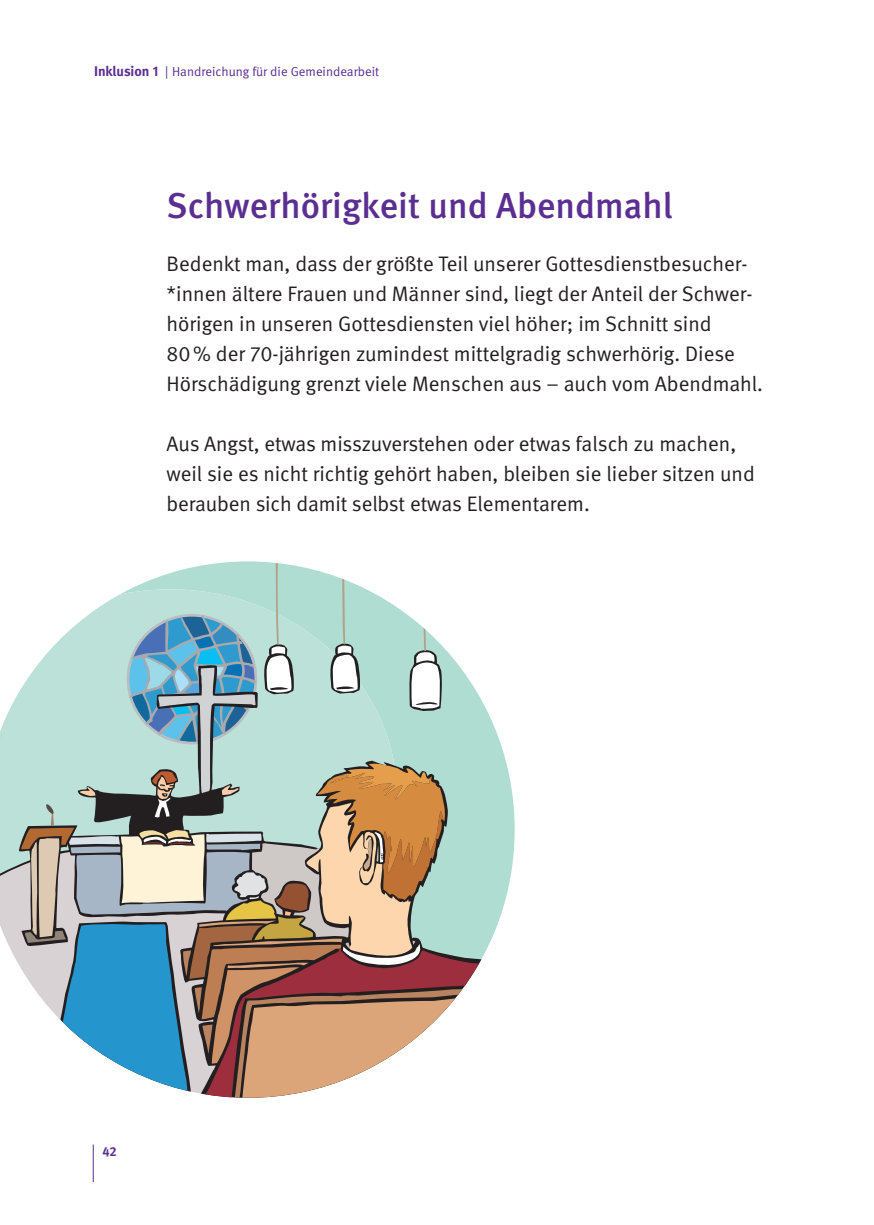
<style>
.page{position:relative;width:874px;height:1225px;background:#fff}
.page>*{position:absolute;margin:0;border:0;box-sizing:border-box;transform-origin:0 0}
.t1{font:500 36px "DGUV Meta";color:#5b2e91}
.t2{font:21px/30px "DGUV Meta";color:#231f20}
.t3{font:13px "DGUV Meta";color:#5b2e91}
.t4{font:700 13px "DGUV Meta";color:#5b2e91}
.s1{font-weight:700;font-size:14px}
</style>
<div class="page">
<hr style="left:93px;top:1144px;width:1px;height:38px;background:#5b2e91">
<svg style="left:503px;top:751px;width:12px;height:157px;fill:#afddd1"></svg>
<svg style="left:0;top:692px;width:503px;height:273px"></svg>
<svg style="left:487px;top:947px;width:13px;height:18px"></svg>
<svg style="left:19px;top:561px;width:468px;height:537px"></svg>
<p class="t3" style="left:94px;top:66px;width:286px"><span class="s1">Inklusion 1</span> | Handreichung für die Gemeindearbeit</p>
<h1 class="t1" style="left:166px;top:191px;width:507px">Schwerhörigkeit und Abendmahl</h1>
<p class="t2" style="left:166px;top:250px;width:597px">Bedenkt man, dass der größte Teil unserer Gottesdienst besucher - *innen ältere Frauen und Männer sind, liegt der Anteil der Schwer - hörigen in unseren Gottesdiensten viel höher; im Schnitt sind<br>80 % der 70-jährigen zumindest mittelgradig schwerhörig. Diese Hör schädigung grenzt viele Men schen aus – auch vom Abendmahl.</p>
<p class="t2" style="left:166px;top:430px;width:589px">Aus Angst, etwas misszuverstehen oder etwas falsch zu machen, weil sie es nicht richtig gehört haben, bleiben sie lieber sitzen und berauben sich damit selbst etwas Ele mentarem.</p>
<p class="t4" style="left:102px;top:1146px;width:16px">42</p>
</div>
